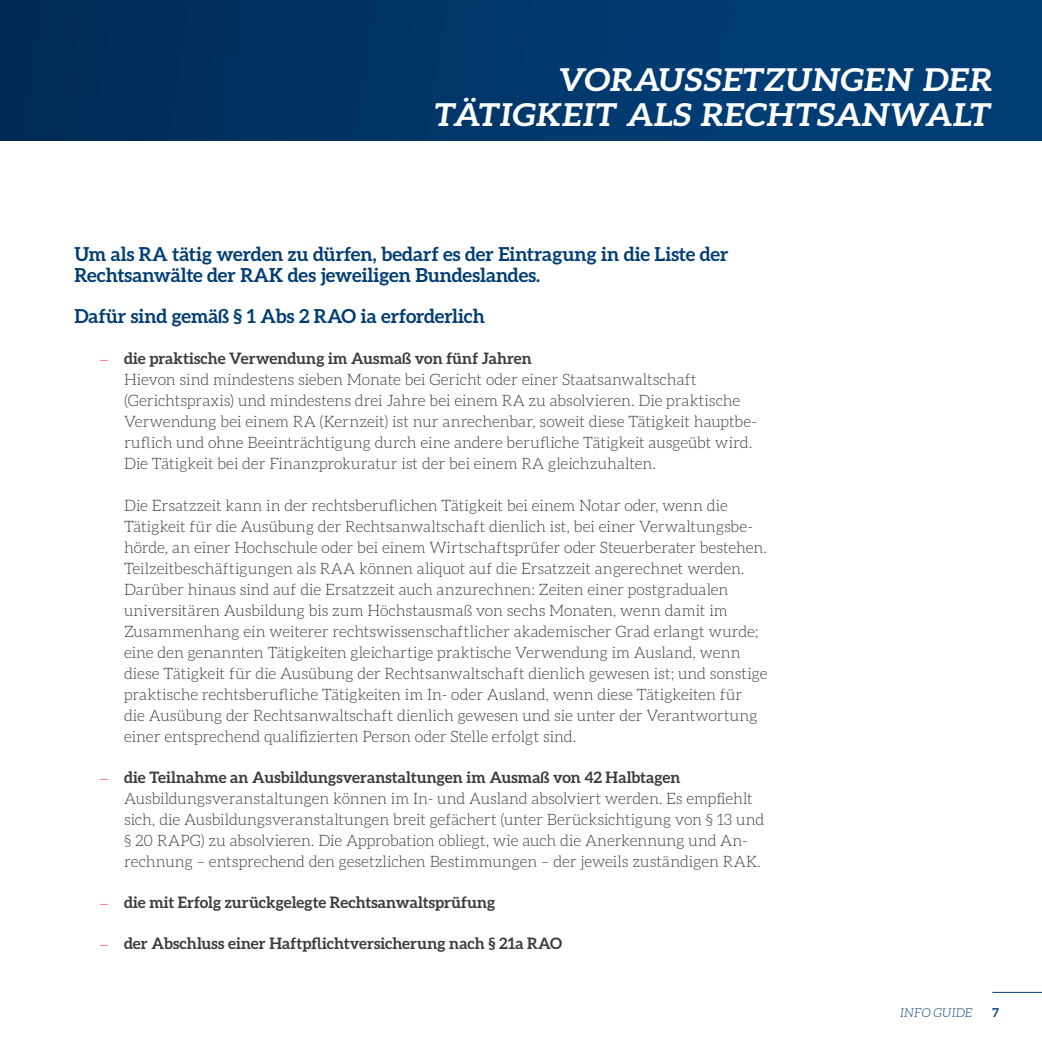
<style>
.page{position:relative;width:1042px;height:1042px;background:#fff}
.page>*{position:absolute;margin:0;border:0;box-sizing:border-box;transform-origin:0 0}
.t1{font:italic 700 31.5px/35px "Aleo";letter-spacing:-.035em;color:#fff;text-align:right;scale:1.07 1}
.t2{font:700 19.25px/21px "Aleo";color:#003d74}
.t3{font:300 15.75px/21px "Aleo";letter-spacing:-.005em;color:#3b3b3a}
.t4{font:700 15.75px "Aleo";letter-spacing:.005em;color:#3b3b3a}
.t5{font:italic 300 12.25px "Aleo";letter-spacing:-.005em;color:#003d74}
.t6{font:700 12.25px "Aleo";color:#003d74}
.s1{font-size:13.12px;color:#e3000f}
.s2{font-weight:700}
.s3{font-weight:300;font-size:13.12px;color:#e3000f}
</style>
<div class="page">
<div style="left:0;top:0;width:1042px;height:141px;background:linear-gradient(to right,#002c57,#00417b)"></div>
<hr style="left:992px;top:992px;width:50px;height:1px;background:#003d74">
<h1 class="t1" style="left:435px;top:61px;width:522px">VORAUSSETZUNGEN DER<br>TÄTIGKEIT ALS RECHTSANWALT</h1>
<p class="t2" style="left:74px;top:243px;width:655px">Um als RA tätig werden zu dürfen, bedarf es der Eintragung in die Liste der<br>Rechtsanwälte der RAK des jeweiligen Bundeslandes.</p>
<p class="t2" style="left:74px;top:305px;width:412px">Dafür sind gemäß § 1 Abs 2 RAO ia erforderlich</p>
<p class="t3" style="left:124px;top:348px;width:635px;text-indent:-25px"><span class="s1">—</span> <span class="s2">die praktische Verwendung im Ausmaß von fünf Jahren<br></span>Hievon sind mindestens sieben Monate bei Gericht oder einer Staatsanwaltschaft (Gerichtspraxis) und mindestens drei Jahre bei einem RA zu absolvieren. Die praktische Verwendung bei einem RA (Kernzeit) ist nur anrechenbar, soweit diese Tätigkeit hauptbe&shy;ruflich und ohne Beeinträchtigung durch eine andere berufliche Tätigkeit ausgeübt wird.<br>Die Tätigkeit bei der Finanzprokuratur ist der bei einem RA gleichzuhalten.</p>
<p class="t3" style="left:124px;top:495px;width:645px">Die Ersatzzeit kann in der rechtsberuflichen Tätigkeit bei einem Notar oder, wenn die Tätigkeit für die Ausübung der Rechtsanwaltschaft dienlich ist, bei einer Verwaltungsbe&shy;hörde, an einer Hochschule oder bei einem Wirtschaftsprüfer oder Steuerberater bestehen.<br>Teilzeitbeschäftigungen als RAA können aliquot auf die Ersatzzeit angerechnet werden.<br>Darüber hinaus sind auf die Ersatzzeit auch anzurechnen: Zeiten einer postgradualen universitären Ausbildung bis zum Höchstausmaß von sechs Monaten, wenn damit im Zusammenhang ein weiterer rechtswissenschaftlicher akademischer Grad erlangt wurde; eine den genannten Tätigkeiten gleichartige praktische Verwendung im Ausland, wenn diese Tätigkeit für die Ausübung der Rechtsanwaltschaft dienlich gewesen ist; und sonstige praktische rechtsberufliche Tätigkeiten im In- oder Ausland, wenn diese Tätigkeiten für<br>die Ausübung der Rechtsanwaltschaft dienlich gewesen und sie unter der Verantwortung einer entsprechend qualifizierten Person oder Stelle erfolgt sind.</p>
<p class="t3" style="left:124px;top:766px;width:642px;text-indent:-25px"><span class="s1">—</span> <span class="s2">die Teilnahme an Ausbildungsveranstaltungen im Ausmaß von 42 Halbtagen </span>Ausbildungsveranstaltungen können im In- und Ausland absolviert werden. Es empfiehlt sich, die Ausbildungsveranstaltungen breit gefächert (unter Berücksichtigung von § 13 und § 20 RAPG) zu absolvieren. Die Approbation obliegt, wie auch die Anerkennung und An&shy;rechnung – entsprechend den gesetzlichen Bestimmungen – der jeweils zuständigen RAK.</p>
<p class="t4" style="left:99px;top:893px;width:398px"><span class="s3">—</span> die mit Erfolg zurückgelegte Rechtsanwaltsprüfung</p>
<p class="t4" style="left:99px;top:933px;width:464px"><span class="s3">—</span> der Abschluss einer Haftpflichtversicherung nach § 21a RAO</p>
<p class="t5" style="left:900px;top:1006px;width:74px">INFO GUIDE</p>
<p class="t6" style="left:992px;top:1005px;width:8px">7</p>
</div>
